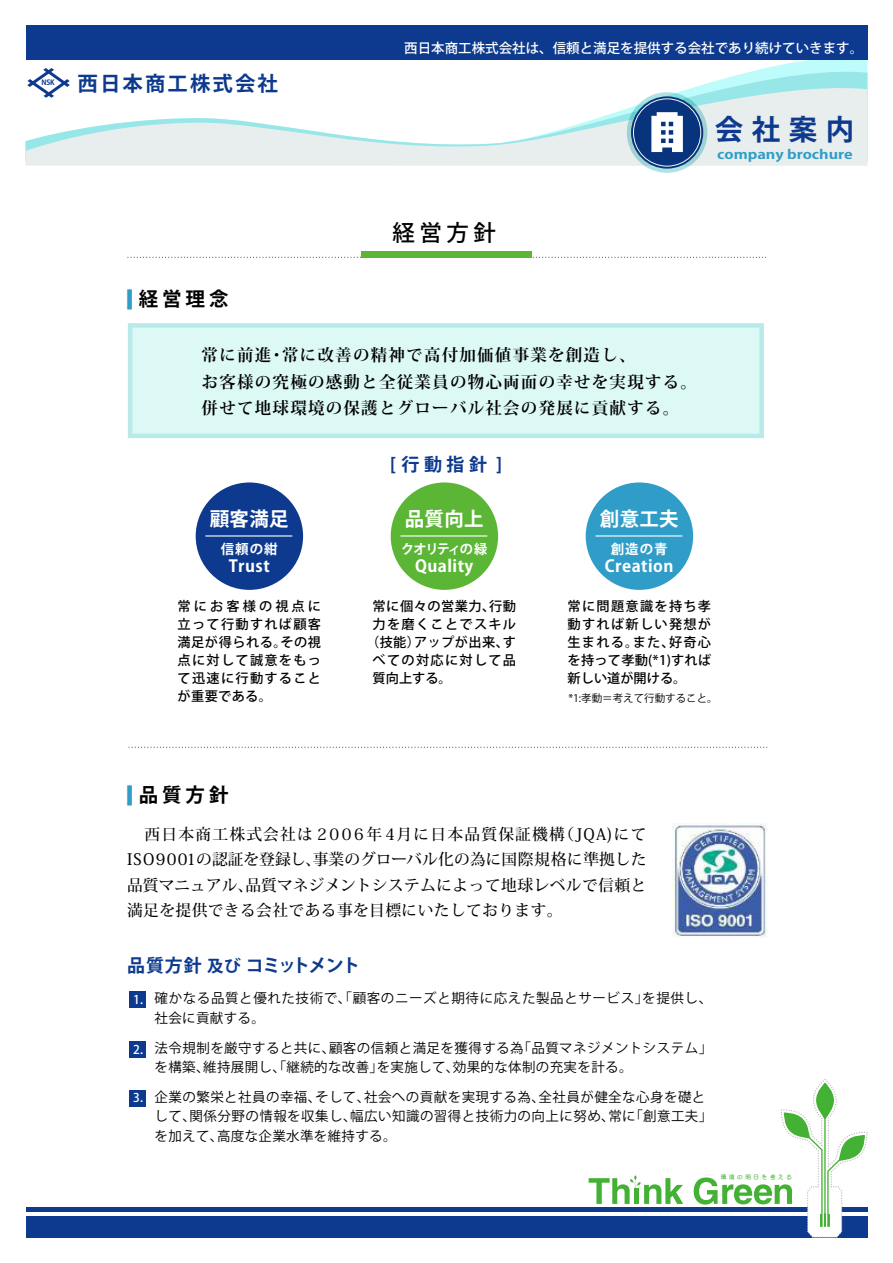
<style>
.page{position:relative;width:893px;height:1263px;background:#fff}
.page>*{position:absolute;margin:0;border:0;box-sizing:border-box;transform-origin:0 0}
.t1{font:700 28.5px "Koz Go Pr 6 N";color:#0d3a8e}
.t2{font:500 22.5px "Koz Go Pr 6 N";color:#000}
.t3{font:700 20.4px "Koz Go Pr 6 N";letter-spacing:.1em;color:#0d3a8e}
.t4{font:700 19.5px "Koz Go Pr 6 N";letter-spacing:.01em;color:#fff}
.t5{font:700 19.5px "Koz Go Pr 6 N";letter-spacing:.2em;color:#000}
.t6{font:700 18px "Koz Go Pr 6 N";letter-spacing:-.07em;color:#0d3a8e}
.t7{font:700 18px "Koz Go Pr 6 N";letter-spacing:.01em;color:#0d3a8e}
.t8{font:700 16.5px/26.2px "Koz Min Pr 6 N";letter-spacing:.075em;color:#000}
.t9{font:700 16.5px "Koz Go Pr 6 N";letter-spacing:.03em;color:#fff}
.t10{font:500 15.75px/25.5px "Koz Min Pr 6 N";letter-spacing:.025em;color:#000;text-align:justify}
.t11{font:13.5px/19.5px "Koz Go Pr 6 N";letter-spacing:.035em;color:#000}
.t12{font:500 13.5px "Koz Go Pr 6 N";color:#fff}
.t13{font:700 13.5px "Koz Go Pr 6 N";letter-spacing:.07em;color:#fff}
.t14{font:700 13.5px "Koz Go Pr 6 N";letter-spacing:-.1em;color:#fff}
.t15{font:500 13.2px/18px "Koz Go Pr 6 N";letter-spacing:.095em;color:#000;text-align:justify}
.t16{font:500 13.2px "Koz Go Pr 6 N";letter-spacing:.035em;color:#000}
.t17{font:700 12.6px "Koz Go Pr 6 N";color:#2e9dc8;scale:1.24 1}
.t18{font:500 12px "Koz Go Pr 6 N";color:#fff}
.t19{font:10.5px "Koz Go Pr 6 N";color:#000}
.t20{font:700 7.2px "Koz Go Pr 6 N";color:#0d3a8e}
.t21{font:5.55px "DF Maru Gothic Bd WIN RKSJ H";letter-spacing:.48em;color:#43b133}
.s1{font-size:25.2px;color:#2e9dc8}
.s2{font-size:16.5px}
</style>
<div class="page">
<div style="left:26px;top:1216px;width:841px;height:21px;background:#0d3a8e"></div>
<div style="left:26px;top:1207px;width:841px;height:5px;background:#0d3a8e"></div>
<svg style="left:723px;top:62px;width:144px;height:17px;fill:#befcfc"></svg>
<svg style="left:26px;top:79px;width:841px;height:87px"></svg>
<svg style="left:27px;top:68px;width:43px;height:30px"></svg>
<div style="left:26px;top:26px;width:841px;height:34px;background:#0d3a8e"></div>
<svg style="left:627px;top:92px;width:80px;height:81px;background:#3a689a"></svg>
<svg style="left:651px;top:112px;width:32px;height:40px"></svg>
<div style="left:633px;top:98px;width:68px;height:68px;border:1px solid #f4f4f4;border-radius:50%"></div>
<svg style="left:589px;top:1175px;width:94px;height:29px"></svg>
<svg style="left:694px;top:1079px;width:174px;height:159px"></svg>
<svg style="left:128px;top:257px;width:639px;height:1px"></svg>
<div style="left:361px;top:251px;width:170px;height:7px;background:#5bb636"></div>
<svg style="left:128px;top:323px;width:636px;height:115px;background:#d8f7f4"></svg>
<img style="left:673px;top:824px;width:95px;height:113px">
<div style="left:129px;top:992px;width:16px;height:16px;background:#0d3a8e"></div>
<div style="left:129px;top:1042px;width:16px;height:16px;background:#0d3a8e"></div>
<div style="left:129px;top:1090px;width:16px;height:16px;background:#0d3a8e"></div>
<div style="left:196px;top:482px;width:107px;height:108px;background:#0d3a8e;border-radius:50%"></div>
<hr style="left:206px;top:535px;width:86px;height:1px;background:#fff">
<div style="left:586px;top:482px;width:107px;height:108px;background:#2f9dc8;border-radius:50%"></div>
<hr style="left:596px;top:535px;width:86px;height:1px;background:#fff">
<div style="left:391px;top:482px;width:107px;height:108px;background:#5bb636;border-radius:50%"></div>
<hr style="left:401px;top:535px;width:86px;height:1px;background:#fff">
<svg style="left:129px;top:747px;width:639px;height:1px"></svg>
<p class="t20" style="left:42px;top:79px;width:14px">NSK</p>
<h3 class="t3" style="left:78px;top:72px;width:202px">西日本商工株式会社</h3>
<h3 class="t5" style="left:127px;top:288px;width:103px"><span class="s1">■</span> 経営理念</h3>
<p class="t12" style="left:404px;top:40px;width:460px">西日本商工株式会社は、信頼と満足を提供する会社であり続けていきます。</p>
<h1 class="t1" style="left:715px;top:114px;width:141px">会社案内</h1>
<h2 class="t2" style="left:392px;top:220px;width:105px">経営方針</h2>
<p class="t17" style="left:717px;top:147px;width:111px">company brochure</p>
<p class="t8" style="left:202px;top:343px;width:497px">常に前進・常に改善の精神で高付加価値事業を創造し、<br>お客様の究極の感動と全従業員の物心両面の幸せを実現する。併せて地球環境の保護とグローバル社会の発展に貢献する。</p>
<h3 class="t4" style="left:210px;top:508px;width:80px">顧客満足</h3>
<p class="t13" style="left:221px;top:541px;width:58px">信頼の紺</p>
<p class="t9" style="left:229px;top:556px;width:43px">Trust</p>
<p class="t15" style="left:178px;top:597px;width:145px">常にお客様の視点に立って行動すれば顧客満足が得られる。その視点に対して誠意をもって迅速に行動することが重要である。</p>
<h3 class="t5" style="left:127px;top:784px;width:103px"><span class="s1">■</span> 品質方針</h3>
<h3 class="t7" style="left:390px;top:454px;width:113px">[行動指針 ]</h3>
<h3 class="t4" style="left:405px;top:508px;width:80px">品質向上</h3>
<p class="t14" style="left:401px;top:541px;width:87px">クオリティの緑</p>
<p class="t9" style="left:415px;top:556px;width:60px">Quality</p>
<p class="t16" style="left:373px;top:598px;width:145px">常に個々の営業力、行動</p>
<p class="t15" style="left:373px;top:615px;width:145px">力を磨くことでスキル</p>
<p class="t16" style="left:366px;top:634px;width:152px">（技能）アップが出来、す</p>
<p class="t15" style="left:373px;top:651px;width:145px">べての対応に対して品</p>
<p class="t15" style="left:373px;top:669px;width:81px">質向上する。</p>
<h3 class="t4" style="left:600px;top:508px;width:80px">創意工夫</h3>
<p class="t13" style="left:611px;top:541px;width:58px">創造の青</p>
<p class="t9" style="left:605px;top:556px;width:70px">Creation</p>
<p class="t15" style="left:568px;top:597px;width:145px">常に問題意識を持ち孝動すれば新しい発想が生まれる。また、好奇心を持って孝動(*1)すれば新しい道が開ける。</p>
<p class="t19" style="left:568px;top:692px;width:151px">*1:孝動＝考えて行動すること。</p>
<p class="t10" style="left:127px;top:821px;width:521px;text-indent:17px">西日本商工株式会社は２００６年４月に日本品質保証機構（JQA)にてISO9001の認証を登録し、事業のグローバル化の為に国際規格に準拠した品質マニュアル、品質マネジメントシステムによって地球レベルで信頼と満足を提供できる会社である事を目標にいたしております。</p>
<h3 class="t6" style="left:127px;top:956px;width:235px">品質方針 <span class="s2">及び</span>コミットメント</h3>
<p class="t18" style="left:133px;top:993px;width:12px">1.</p>
<p class="t18" style="left:133px;top:1043px;width:12px">2.</p>
<p class="t18" style="left:133px;top:1091px;width:12px">3.</p>
<p class="t11" style="left:155px;top:988px;width:559px">確かなる品質と優れた技術で、「顧客のニーズと期待に応えた製品とサービス」を提供し、社会に貢献する。</p>
<p class="t11" style="left:155px;top:1038px;width:559px">法令規制を厳守すると共に、顧客の信頼と満足を獲得する為「品質マネジメントシステム」を構築、維持展開し、「継続的な改善」を実施して、効果的な体制の充実を計る。</p>
<p class="t11" style="left:155px;top:1087px;width:559px">企業の繁栄と社員の幸福、そして、社会への貢献を実現する為、全社員が健全な心身を礎として、関係分野の情報を収集し、幅広い知識の習得と技術力の向上に努め、常に「創意工夫」を加えて、高度な企業水準を維持する。</p>
<p class="t21" style="left:721px;top:1174px;width:73px">環境の明日を考える</p>
</div>
